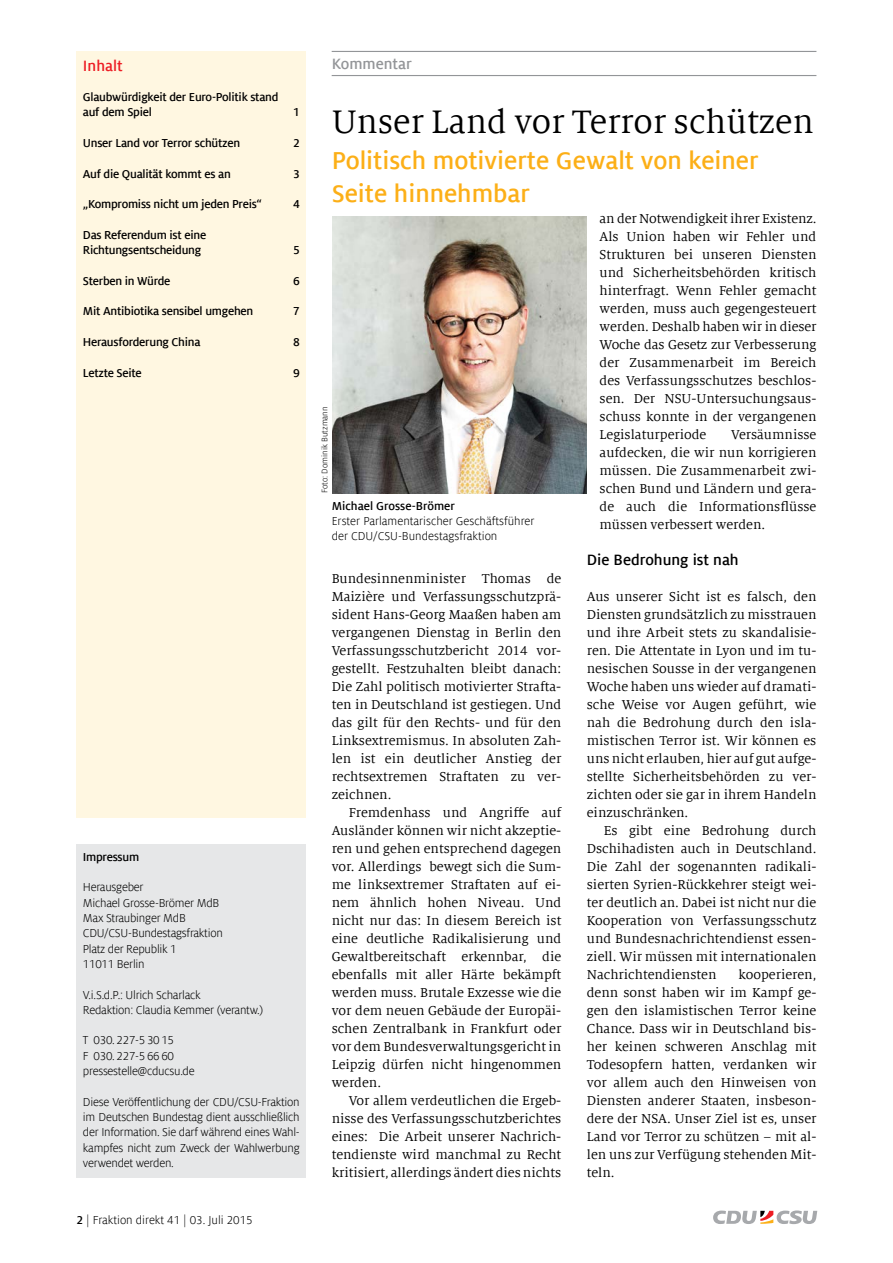
<style>
.page{position:relative;width:893px;height:1263px;background:#fff}
.page>*{position:absolute;margin:0;border:0;box-sizing:border-box;transform-origin:0 0}
.t1{font:36px "Milo Serif Offc";color:#000}
.t2{font:700 27px/33px "Milo Sans Offc";color:#fcaf17}
.t3{font:700 16.5px "Milo Sans Offc";color:#000}
.t4{font:700 16.5px "Milo Sans Offc";color:#939598}
.t5{font:700 16.5px "Milo Sans Offc";color:#ed1d24}
.t6{font:14.25px/18px "Milo Serif Offc";color:#000;text-align:justify}
.t7{font:12.75px/15.3px "Milo Sans Offc";letter-spacing:-.02em;color:#000}
.t8{font:700 12.75px/15.3px "Milo Sans Offc";letter-spacing:-.02em;color:#000}
.t9{font:12.75px/15.3px "Milo Sans Offc";color:#000}
.t10{font:700 12.75px "Milo Sans Offc";color:#000}
.t11{font:9px "Milo Sans Offc";color:#000}
.s1{font-weight:700}
</style>
<div class="page">
<svg style="left:713px;top:1210px;width:104px;height:14px"></svg>
<hr style="left:332px;top:51px;width:484px;height:1px;background:#939598">
<hr style="left:332px;top:75px;width:484px;height:1px;background:#939598">
<div style="left:77px;top:844px;width:229px;height:334px;background:#e6e7e8"></div>
<div style="left:77px;top:51px;width:229px;height:766px;background:#fff7e1"></div>
<img style="left:333px;top:216px;width:254px;height:277px">
<p class="t5" style="left:83px;top:56px;width:41px">Inhalt</p>
<p class="t8" style="left:83px;top:90px;width:197px">Glaubwürdigkeit der Euro-Politik stand auf dem Spiel</p>
<p class="t8" style="left:83px;top:90px;width:56px">Headline 1</p>
<p class="t8" style="left:293px;top:105px;width:8px">1</p>
<p class="t8" style="left:83px;top:135px;width:159px">Unser Land vor Terror schützen</p>
<p class="t8" style="left:293px;top:135px;width:8px">2</p>
<p class="t8" style="left:83px;top:166px;width:149px">Auf die Qualität kommt es an</p>
<p class="t8" style="left:293px;top:166px;width:8px">3</p>
<p class="t8" style="left:83px;top:197px;width:181px">„Kompromiss nicht um jeden Preis“</p>
<p class="t8" style="left:293px;top:197px;width:8px">4</p>
<p class="t8" style="left:83px;top:227px;width:125px">Das Referendum ist eine<br>Richtungsentscheidung</p>
<p class="t8" style="left:293px;top:243px;width:8px">5</p>
<p class="t8" style="left:83px;top:273px;width:89px">Sterben in Würde</p>
<p class="t8" style="left:293px;top:273px;width:8px">6</p>
<p class="t8" style="left:83px;top:304px;width:172px">Mit Antibiotika sensibel umgehen</p>
<p class="t8" style="left:293px;top:304px;width:8px">7</p>
<p class="t8" style="left:83px;top:334px;width:119px">Herausforderung China</p>
<p class="t8" style="left:293px;top:334px;width:8px">8</p>
<p class="t8" style="left:83px;top:365px;width:60px">Letzte Seite</p>
<p class="t8" style="left:293px;top:365px;width:8px">9</p>
<p class="t8" style="left:83px;top:849px;width:58px">Impressum</p>
<p class="t7" style="left:83px;top:880px;width:141px">Herausgeber<br>Michael Grosse-Brömer MdB<br>Max Straubinger MdB<br>CDU/CSU-Bundestagsfraktion<br>Platz der Republik 1<br>11011 Berlin</p>
<p class="t7" style="left:83px;top:987px;width:182px">V.i.S.d.P.: Ulrich Scharlack<br>Redaktion: Claudia Kemmer (verantw.)</p>
<p class="t7" style="left:83px;top:1033px;width:113px">T 030.227-53015<br>F 030.227-56660 pressestelle@cducsu.de</p>
<p class="t7" style="left:83px;top:1094px;width:218px;text-align:justify">Diese Veröffentlichung der CDU/CSU-Fraktion im Deutschen Bundestag dient ausschließlich der Information. Sie darf während eines Wahl&shy;kampfes nicht zum Zweck der Wahlwerbung verwendet werden.</p>
<p class="t9" style="left:77px;top:1212px;width:178px"><span class="s1">2</span> | Fraktion direkt 41 | 03. Juli 2015</p>
<p class="t4" style="left:332px;top:54px;width:82px">Kommentar</p>
<h1 class="t1" style="left:332px;top:103px;width:484px">Unser Land vor Terror schützen</h1>
<h2 class="t2" style="left:332px;top:144px;width:429px">Politisch motivierte Gewalt von keiner<br>Seite hinnehmbar</h2>
<p class="t11" style="left:320px;top:493px;width:88px;rotate:-90deg">Foto: Dominik Butzmann</p>
<p class="t10" style="left:332px;top:499px;width:125px">Michael Grosse-Brömer</p>
<p class="t9" style="left:332px;top:513px;width:204px">Erster Parlamentarischer Geschäftsführer der CDU/CSU-Bundestagsfraktion</p>
<p class="t6" style="left:332px;top:570px;width:231px">Bundesinnenminister Thomas de Maizière und Verfassungsschutzprä&shy;sident Hans-Georg Maaßen haben am vergangenen Dienstag in Berlin den Verfassungsschutzbericht 2014 vor&shy;gestellt. Festzuhalten bleibt danach:<br>Die Zahl politisch motivierter Strafta&shy;ten in Deutschland ist gestiegen. Und das gilt für den Rechts- und für den Linksextremismus. In absoluten Zah&shy;len ist ein deutlicher Anstieg der rechtsextremen Straftaten zu ver&shy;zeichnen.</p>
<p class="t6" style="left:332px;top:804px;width:231px;text-indent:17px">Fremdenhass und Angriffe auf Ausländer können wir nicht akzeptie&shy;ren und gehen entsprechend dagegen vor. Allerdings bewegt sich die Sum&shy;me linksextremer Straftaten auf ei&shy;nem ähnlich hohen Niveau. Und nicht nur das: In diesem Bereich ist eine deutliche Radikalisierung und Gewaltbereitschaft erkennbar, die ebenfalls mit aller Härte bekämpft werden muss. Brutale Exzesse wie die vor dem neuen Gebäude der Europäi&shy;schen Zentralbank in Frankfurt oder vor dem Bundesverwaltungsgericht in Leipzig dürfen nicht hingenommen werden.</p>
<p class="t6" style="left:332px;top:1092px;width:231px;text-indent:17px">Vor allem verdeutlichen die Ergeb&shy;nisse des Verfassungsschutzberichtes eines: Die Arbeit unserer Nachrich&shy;tendienste wird manchmal zu Recht kritisiert, allerdings ändert dies nichts</p>
<p class="t6" style="left:600px;top:210px;width:218px">an der Notwendigkeit ihrer Existenz.<br>Als Union haben wir Fehler und Strukturen bei unseren Diensten und Sicherheitsbehörden kritisch hinterfragt. Wenn Fehler gemacht werden, muss auch gegengesteuert werden. Deshalb haben wir in dieser Woche das Gesetz zur Verbesserung der Zusammenarbeit im Bereich des Verfassungsschutzes beschlos&shy;sen. Der NSU-Untersuchungsaus&shy;schuss konnte in der vergangenen Legislaturperiode</p>
<p class="t6" style="left:600px;top:426px;width:218px;text-indent:131px">Versäumnisse aufdecken, die wir nun korrigieren müssen. Die Zusammenarbeit zwi&shy;schen Bund und Ländern und gera&shy;de auch die Informationsflüsse müssen verbessert werden.</p>
<p class="t3" style="left:587px;top:551px;width:153px">Die Bedrohung ist nah</p>
<p class="t6" style="left:587px;top:588px;width:231px">Aus unserer Sicht ist es falsch, den Diensten grundsätzlich zu misstrauen und ihre Arbeit stets zu skandalisie&shy;ren. Die Attentate in Lyon und im tu&shy;nesischen Sousse in der vergangenen Woche haben uns wieder auf dramati&shy;sche Weise vor Augen geführt, wie nah die Bedrohung durch den isla&shy;mistischen Terror ist. Wir können es uns nicht erlauben, hier auf gut aufge&shy;stellte Sicherheitsbehörden zu ver&shy;zichten oder sie gar in ihrem Handeln einzuschränken.</p>
<p class="t6" style="left:587px;top:822px;width:231px;text-indent:17px">Es gibt eine Bedrohung durch Dschihadisten auch in Deutschland.<br>Die Zahl der sogenannten radikali&shy;sierten Syrien-Rückkehrer steigt wei&shy;ter deutlich an. Dabei ist nicht nur die Kooperation von Verfassungsschutz und Bundesnachrichtendienst essen&shy;ziell. Wir müssen mit internationalen Nachrichtendiensten</p>
<p class="t6" style="left:587px;top:966px;width:231px;text-indent:152px">kooperieren, denn sonst haben wir im Kampf ge&shy;gen den islamistischen Terror keine Chance. Dass wir in Deutschland bis&shy;her keinen schweren Anschlag mit Todesopfern hatten, verdanken wir vor allem auch den Hinweisen von Diensten anderer Staaten, insbeson&shy;dere der NSA. Unser Ziel ist es, unser Land vor Terror zu schützen – mit al&shy;len uns zur Verfügung stehenden Mit&shy;teln.</p>
</div>
